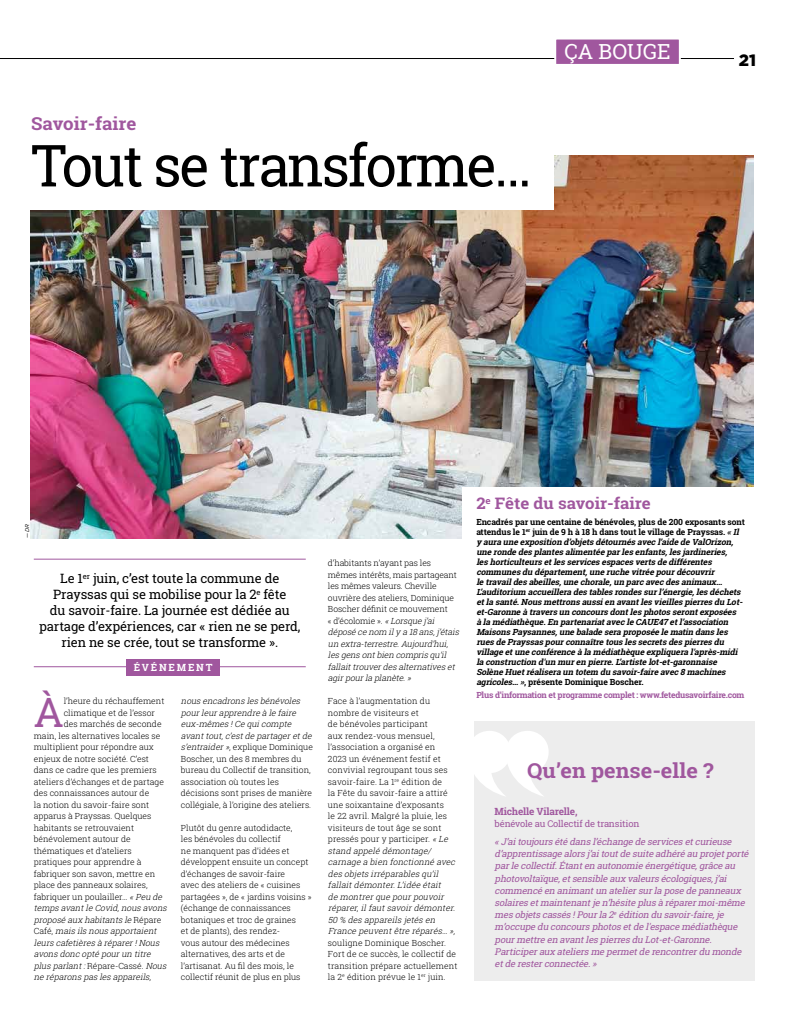
<style>
.page{position:relative;width:794px;height:1021px;background:#fff}
.page>*{position:absolute;margin:0;border:0;box-sizing:border-box;transform-origin:0 0}
.t1{font:58px "Roboto Slab";letter-spacing:-.04em;color:#000}
.t2{font:40.9px "Roboto Slab";color:#a0579e}
.t3{font:21px "Roboto Slab";color:#fff}
.t4{font:700 20.7px "Roboto Slab";color:#a0579e;scale:1.05 1}
.t5{font:700 17.9px "Roboto Slab";color:#a0579e;scale:1.05 1}
.t6{font:900 16.4px "Gotham";color:#000}
.t7{font:700 16px "Roboto Slab";color:#a0579e;scale:1.05 1}
.t8{font:13px/16px "Roboto Slab";letter-spacing:-.01em;color:#000;text-align:center}
.t9{font:700 10px "Roboto Slab";letter-spacing:-.02em;color:#a0579e}
.t10{font:700 10px "Roboto Slab";letter-spacing:.18em;color:#fff}
.t11{font:italic 9.3px/12.2px "Roboto Slab";color:#a0579e}
.t12{font:9.3px "Roboto Slab";letter-spacing:-.02em;color:#a0579e}
.t13{font:300 8.5px/11.5px "Roboto Slab";color:#000}
.t14{font:italic 700 8.5px/10px "Roboto Slab";color:#000}
.t15{font:italic 300 8.5px/11.5px "Roboto Slab";color:#000}
.t16{font:700 8.5px "Roboto Slab";letter-spacing:-.03em;color:#a0579e}
.t17{font:italic 5.5px "Gotham";color:#000}
.s1{font-style:italic}
.s2{font-style:normal}
</style>
<div class="page">
<img style="left:30px;top:155px;width:723px;height:383px">
<hr style="left:0;top:58px;width:734px;height:1px;background:#000">
<svg style="left:554px;top:39px;width:127px;height:25px;background:#a560a3"></svg>
<div style="left:475px;top:721px;width:280px;height:260px;background:#ededed"></div>
<svg style="left:474px;top:730px;width:74px;height:66px"></svg>
<hr style="left:34px;top:558px;width:272px;height:1px;background:#a0579e">
<hr style="left:34px;top:666px;width:272px;height:1px;background:#a0579e">
<div style="left:126px;top:659px;width:94px;height:16px;background:#a0579e"></div>
<div style="left:26px;top:145px;width:528px;height:65px;background:#fff"></div>
<div style="left:462px;top:487px;width:306px;height:34px;background:#fff"></div>
<div style="left:462px;top:492px;width:296px;height:221px;background:#fff"></div>
<h3 class="t5" style="left:31px;top:111px;width:102px">Savoir-faire</h3>
<h1 class="t1" style="left:31px;top:126px;width:502px">Tout se transforme…</h1>
<h3 class="t3" style="left:564px;top:37px;width:108px">ÇA BOUGE</h3>
<h3 class="t6" style="left:739px;top:48px;width:19px">21</h3>
<p class="t17" style="left:24px;top:538px;width:15px;rotate:-90deg">— DR</p>
<h3 class="t8" style="left:39px;top:570px;width:263px">Le 1<sup>er</sup> juin, c’est toute la commune de Prayssas qui se mobilise pour la 2<sup>e</sup> fête<br>du savoir-faire. La journée est dédiée au partage d’expériences, car « rien ne se perd, rien ne se crée, tout se transforme ».</h3>
<p class="t10" style="left:134px;top:660px;width:80px">ÉVÉNEMENT</p>
<h2 class="t2" style="left:34px;top:684px;width:31px">À</h2>
<p class="t13" style="left:64px;top:695px;width:102px">l’heure du réchauffement</p>
<p class="t13" style="left:64px;top:706px;width:93px">climatique et de l’essor</p>
<p class="t13" style="left:64px;top:718px;width:99px">des marchés de seconde</p>
<p class="t13" style="left:34px;top:729px;width:128px">main, les alternatives locales se</p>
<p class="t13" style="left:34px;top:741px;width:121px">multiplient pour répondre aux</p>
<p class="t13" style="left:34px;top:752px;width:117px">enjeux de notre société. C’est</p>
<p class="t13" style="left:34px;top:764px;width:124px">dans ce cadre que les premiers</p>
<p class="t13" style="left:34px;top:775px;width:132px">ateliers d’échanges et de partage</p>
<p class="t13" style="left:34px;top:787px;width:117px">des connaissances autour de</p>
<p class="t13" style="left:34px;top:798px;width:117px">la notion du savoir-faire sont</p>
<p class="t13" style="left:34px;top:810px;width:119px">apparus à Prayssas. Quelques</p>
<p class="t13" style="left:34px;top:821px;width:102px">habitants se retrouvaient</p>
<p class="t13" style="left:34px;top:833px;width:98px">bénévolement autour de</p>
<p class="t13" style="left:34px;top:844px;width:99px">thématiques et d’ateliers</p>
<p class="t13" style="left:34px;top:856px;width:109px">pratiques pour apprendre à</p>
<p class="t13" style="left:34px;top:867px;width:123px">fabriquer son savon, mettre en</p>
<p class="t13" style="left:34px;top:879px;width:115px">place des panneaux solaires,</p>
<p class="t13" style="left:34px;top:890px;width:132px">fabriquer un poulailler… <span class="s1">«Peu de</span></p>
<p class="t15" style="left:34px;top:902px;width:137px">tempsavantle Covid,nousavons</p>
<p class="t15" style="left:34px;top:913px;width:129px">proposé aux habitantsle <span class="s2">R é p a r e</span></p>
<p class="t15" style="left:34px;top:925px;width:127px"><span class="s2">C a f é ,</span> maisilsnousapportaient</p>
<p class="t15" style="left:34px;top:936px;width:129px">leurscafetièresà réparer!Nous</p>
<p class="t15" style="left:34px;top:948px;width:121px">avonsdonc opté pourun titre</p>
<p class="t15" style="left:34px;top:959px;width:136px">plusparlant:<span class="s2">Répare-Cassé.</span> Nous</p>
<p class="t15" style="left:34px;top:971px;width:121px">ne réparonspaslesappareils,</p>
<p class="t13" style="left:181px;top:695px;width:135px"><span class="s1">nousencadronslesbénévoles pourleurapprendre à le faire eux-mêmes!Ce quicompte avanttout,c’estde partageretde s’entraider»</span>, explique Dominique<br>Boscher, un des 8 membres du bureau du Collectif de transition, association où toutes les décisions sont prises de manière collégiale, à l’origine des ateliers.</p>
<p class="t13" style="left:181px;top:821px;width:132px">Plutôt du genre autodidacte,<br>les bénévoles du collectif<br>ne manquent pas d’idées et développent ensuite un concept d’échanges de savoir-faire<br>avec des ateliers de « cuisines partagées », de « jardins voisins » (échange de connaissances botaniques et troc de graines<br>et de plants), des rendez-<br>vous autour des médecines alternatives, des arts et de l’artisanat. Au fil des mois, le collectif réunit de plus en plus</p>
<p class="t15" style="left:328px;top:557px;width:135px"><span class="s2">d’habitants n’ayant pas les mêmes intérêts, mais partageant les mêmes valeurs. Cheville ouvrière des ateliers, Dominique<br>Boscher définit ce mouvement<br>« d’écolomie ».</span> «Lorsquej’ai déposécenom ily a 18 ans,j ’étais un extra-terrestre.Aujourd’hui, lesgensontbien comprisqu’il fallaittrouverdesalternativeset agirpourla planète.»</p>
<p class="t13" style="left:328px;top:695px;width:131px">Face à l’augmentation du nombre de visiteurs et<br>de bénévoles participant<br>aux rendez-vous mensuel, l’association a organisé en<br>2023 un événement festif et convivial regroupant tous ses savoir-faire. La 1<sup>re</sup> édition de<br>la Fête du savoir-faire a attiré une soixantaine d’exposants<br>le 22 avril. Malgré la pluie, les visiteurs de tout âge se sont pressés pour y participer. <span class="s1">«Le stand appelé démontage/ carnage a bien fonctionné avec des objets irréparables qu’il fallaitdémonter.L’idée était<br>de montrerque pourpouvoir réparer,ilfautsavoirdémonter.<br>50 % des appareils jetés en<br>France peuventêtre réparés… »,</span></p>
<p class="t13" style="left:328px;top:936px;width:131px">souligne Dominique Boscher.<br>Fort de ce succès, le collectif de transition prépare actuellement la 2<sup>e</sup> édition prévue le 1<sup>er</sup> juin.</p>
<h3 class="t7" style="left:476px;top:492px;width:167px">2<sup>e</sup> Fête du savoir-faire</h3>
<p class="t14" style="left:476px;top:516px;width:270px"><span class="s2">Encadrés par une centaine de bénévoles, plus de 200 exposants sont attendus le 1</span><sup>er</sup> <span class="s2">juin de 9 h à 18 h dans tout le village de Prayssas.</span> «Il y aurauneexposition d’objetsdétournésavecl’aidedeValOrizon, unerondedesplantesalimentéeparlesenfants,lesjardineries, leshorticulteursetlesservicesespacesvertsdedifférentes communesdu département,uneruchevitréepourdécouvrir letravaildesabeilles,unechorale,un parcavecdesanimaux… L’auditorium accueilleradestablesrondessurl’énergie,lesdéchets etlasanté.Nousmettronsaussien avantlesvieillespierresdu Lot&shy;et-Garonneàtraversun concoursdontlesphotosserontexposées àlamédiathèque.En partenariatavecleCAUE47etl’association MaisonsPaysannes,unebaladeseraproposéelematin dansles ruesdePrayssaspourconnaîtretouslessecretsdespierresdu villageetuneconférenceàlamédiathèqueexpliqueral'après-midi laconstruction d'un muren pierre.L’artistelot-et-garonnaise SolèneHuetréaliseraun totem du savoir-faireavec8machines agricoles…»<span class="s2">, présente Dominique Boscher.</span></p>
<p class="t16" style="left:476px;top:688px;width:269px">Plus d’information et programme complet : www.fetedusavoirfaire.com</p>
<h3 class="t4" style="left:527px;top:756px;width:179px">Qu’en pense-elle ?</h3>
<p class="t9" style="left:494px;top:804px;width:84px">Michelle Vilarelle,</p>
<p class="t12" style="left:494px;top:817px;width:146px">bénévole au Collectif de transition</p>
<p class="t11" style="left:494px;top:835px;width:258px">«J’aitoujoursétédansl’échangedeservicesetcurieuse d’apprentissagealorsj’aitoutdesuiteadhéréau projetporté parlecollectif.Étanten autonomieénergétique,grâceau photovoltaïque,etsensibleauxvaleursécologiques,j’ai commencéen animantun ateliersurlaposedepanneaux solairesetmaintenantjen’hésiteplusàréparermoi-même mesobjetscassés!Pourla2<sup>e</sup> édition du savoir-faire,je m’occupedu concoursphotosetdel'espacemédiathèque pourmettreen avantlespierresdu Lot-et-Garonne.<br>Participerauxateliersmepermetderencontrerdu monde etderesterconnectée.»</p>
</div>
